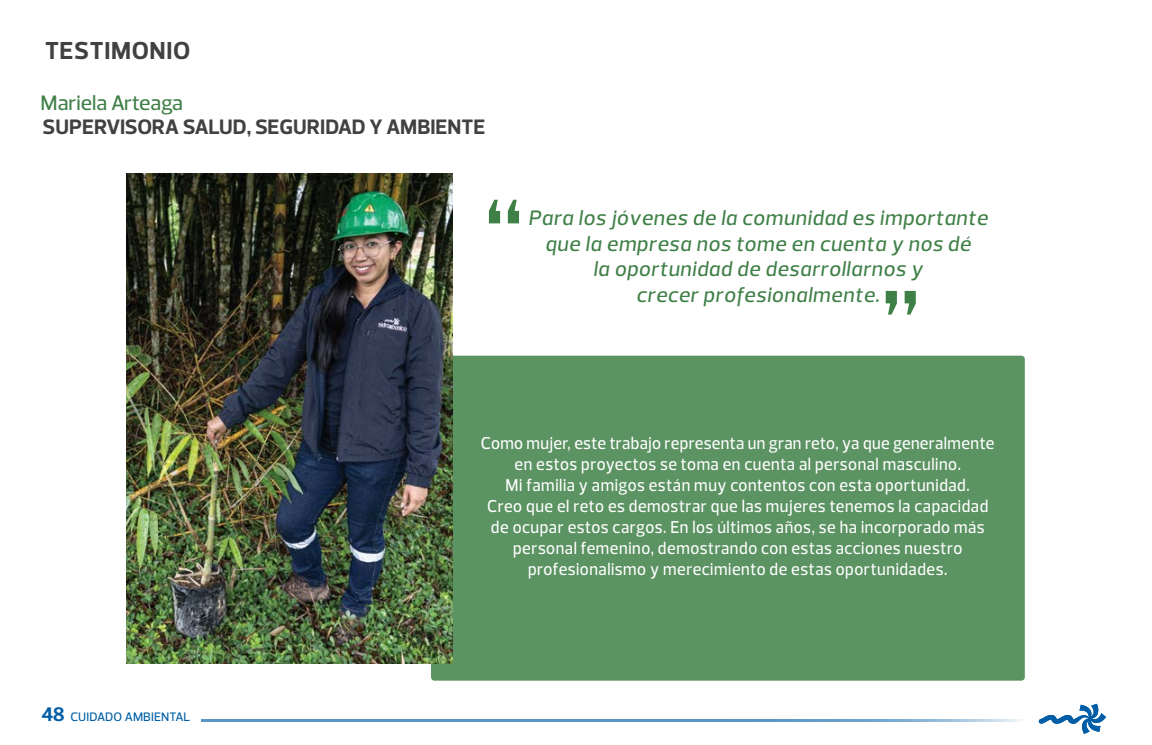
<style>
.page{position:relative;width:1152px;height:745px;background:#fff}
.page>*{position:absolute;margin:0;border:0;box-sizing:border-box;transform-origin:0 0}
.t1{font:700 25px "Prelo";letter-spacing:.025em;color:#414042}
.t2{font:italic 500 21.25px/25.5px "Prelo";letter-spacing:.03em;color:#3f8047;text-align:center}
.t3{font:700 21.25px "Prelo";color:#414042}
.t4{font:500 21.25px "Prelo";color:#3f8047}
.t5{font:500 17.5px/21px "Prelo";letter-spacing:.03em;color:#fff;text-align:center;scale:.93 1}
.t6{font:500 12.5px "Prelo";letter-spacing:.01em;color:#0061a9}
.s1{font-weight:700;font-size:20px;color:#005da6}
</style>
<div class="page">
<div style="left:431px;top:355px;width:593px;height:325px;background:#5c9363;border-radius:4px"></div>
<svg style="left:489px;top:199px;width:30px;height:24px"></svg>
<svg style="left:885px;top:291px;width:30px;height:23px"></svg>
<svg style="left:1038px;top:703px;width:68px;height:30px"></svg>
<svg style="left:201px;top:719px;width:822px;height:2px;background:#689fca"></svg>
<img style="left:126px;top:173px;width:327px;height:490px">
<h1 class="t1" style="left:45px;top:35px;width:147px">TESTIMONIO</h1>
<p class="t4" style="left:41px;top:89px;width:144px">Mariela Arteaga</p>
<p class="t3" style="left:43px;top:114px;width:444px">SUPERVISORA SALUD, SEGURIDAD Y AMBIENTE</p>
<p class="t2" style="left:528px;top:205px;width:461px">Para los jóvenes de la comunidad es importante que la empresa nos tome en cuenta y nos dé<br>la oportunidad de desarrollarnos y<br>crecer profesionalmente.</p>
<p class="t6" style="left:42px;top:709px;width:150px"><span class="s1">48</span> CUIDADO AMBIENTAL</p>
<p class="t5" style="left:481px;top:432px;width:554px">Como mujer, este trabajo representa un gran reto, ya que generalmente en estos proyectos se toma en cuenta al personal masculino.<br>Mi familia y amigos están muy contentos con esta oportunidad.<br>Creo que el reto es demostrar que las mujeres tenemos la capacidad de ocupar estos cargos. En los últimos años, se ha incorporado más personal femenino, demostrando con estas acciones nuestro profesionalismo y merecimiento de estas oportunidades.</p>
</div>
